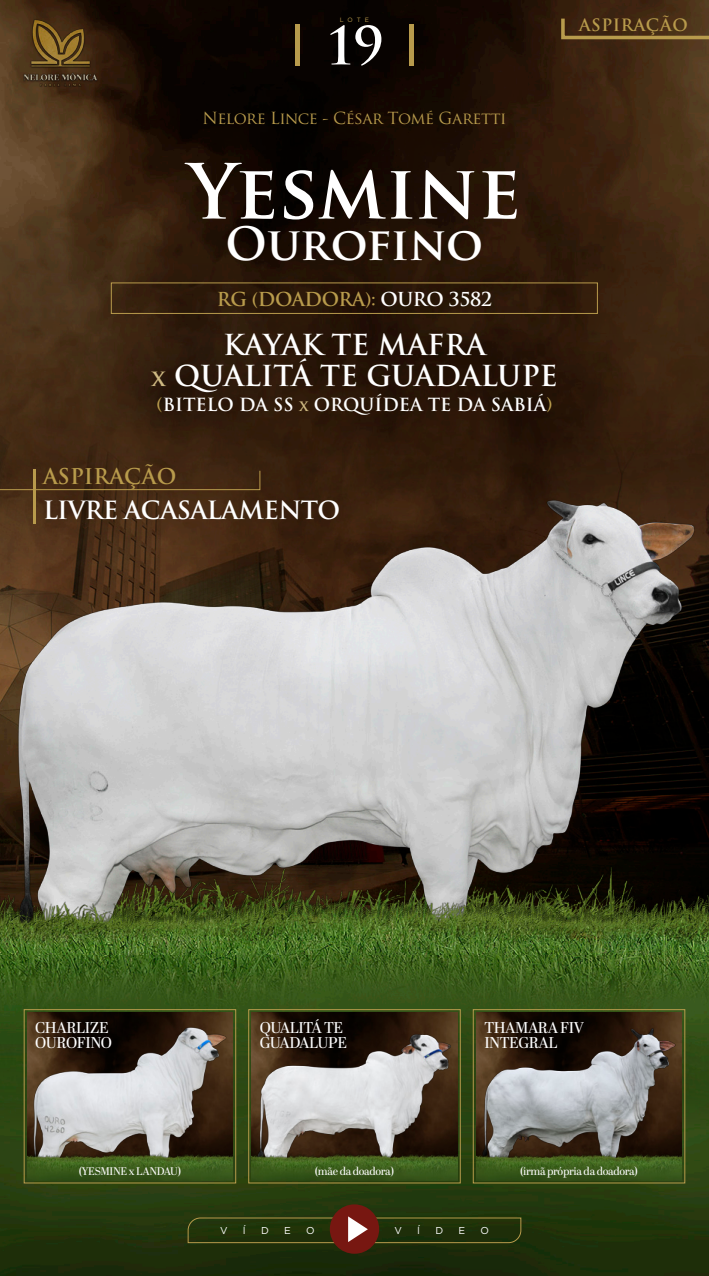
<style>
.page{position:relative;width:709px;height:1276px;background:#fff}
.page>*{position:absolute;margin:0;border:0;box-sizing:border-box;transform-origin:0 0}
.t1{font:700 74px "Trajan Pro";color:#fff}
.t2{font:700 51.25px "Trajan Pro";color:#fff}
.t3{font:700 44.75px "Trajan Pro";letter-spacing:-.01em;color:#fff}
.t4{font:700 28.12px "Trajan Pro";color:#fff}
.t5{font:700 24.5px "Trajan Pro";letter-spacing:-.025em;color:#fff}
.t6{font:700 21.25px "Trajan Pro";color:#b89b4c}
.t7{font:700 18.75px "Trajan Pro";letter-spacing:-.025em;color:#b89b4c}
.t8{font:700 17.62px "Trajan Pro";color:#fff}
.t9{font:700 16.62px "Trajan Pro";letter-spacing:.03em;color:#b89b4c}
.t10{font:16.25px "Trajan Pro";letter-spacing:-.025em;color:#b89b4c}
.t11{font:15.62px/15px "Abril Display";letter-spacing:-.03em;color:#fff}
.t12{font:11px "Abril Display";letter-spacing:-.03em;color:#fff}
.t13{font:10px "Gotham";color:#fff}
.t14{font:6.25px "Gotham";color:#b89b4c}
.s1{color:#fff}
.s2{font-size:22.5px;color:#ceb982}
.s3{color:#b89b4c}
.s4{font-size:15px;color:#ceb982}
</style>
<div class="page">
<img style="left:0;top:0;width:709px;height:91px">
<img style="left:0;top:91px;width:709px;height:759px">
<img style="left:0;top:850px;width:709px;height:426px">
<img style="left:0;top:880px;width:709px;height:261px">
<div style="left:330px;top:1204px;width:49px;height:49px;background:#771711;border-radius:50%"></div>
<svg style="left:187px;top:1216px;width:334px;height:27px;background:#383a14"></svg>
<img style="left:14px;top:15px;width:93px;height:75px">
<div style="left:295px;top:25px;width:5px;height:41px;background:#b89b4c"></div>
<hr style="left:409px;top:25px;width:4px;height:41px;background:#b89b4c">
<svg style="left:0;top:470px;width:260px;height:20px;background:#472c15"></svg>
<hr style="left:33px;top:470px;width:2px;height:54px;background:#b89b4c">
<div style="left:111px;top:283px;width:486px;height:31px;border:1px solid #b89b4c"></div>
<svg style="left:561px;top:17px;width:148px;height:22px;background:#573d1d"></svg>
<img style="left:7px;top:493px;width:689px;height:388px">
<div style="left:248px;top:1009px;width:212px;height:174px;border:1px solid #b89b4c"></div>
<img style="left:252px;top:1012px;width:205px;height:138px">
<img style="left:254px;top:1032px;width:199px;height:118px">
<img style="left:252px;top:1150px;width:205px;height:30px">
<div style="left:24px;top:1009px;width:212px;height:174px;border:1px solid #b89b4c"></div>
<img style="left:27px;top:1012px;width:206px;height:138px">
<img style="left:30px;top:1024px;width:199px;height:126px">
<img style="left:27px;top:1150px;width:206px;height:30px">
<div style="left:473px;top:1009px;width:212px;height:174px;border:1px solid #b89b4c"></div>
<img style="left:476px;top:1012px;width:206px;height:138px">
<img style="left:479px;top:1026px;width:198px;height:124px">
<img style="left:476px;top:1150px;width:206px;height:30px">
<img style="left:0;top:881px;width:709px;height:74px">
<p class="t14" style="left:340px;top:16px;width:31px">LOTE</p>
<p class="t2" style="left:325px;top:14px;width:60px">19</p>
<p class="t10" style="left:202px;top:108px;width:306px">Nelore Lince - César Tomé Garetti</p>
<p class="t1" style="left:188px;top:146px;width:334px">Yesmine</p>
<p class="t3" style="left:226px;top:216px;width:259px">Ourofino</p>
<p class="t7" style="left:217px;top:288px;width:277px">RG (DOADORA): <span class="s1">OURO 3582</span></p>
<p class="t4" style="left:223px;top:327px;width:264px">KAYAK TE MAFRA</p>
<p class="t4" style="left:151px;top:359px;width:408px"><span class="s2">x</span> QUALITÁ TE GUADALUPE</p>
<p class="t8" style="left:157px;top:393px;width:397px"><span class="s3">(</span>BITELO DA SS <span class="s4">x</span> ORQUÍDEA TE DA SABIÁ<span class="s3">)</span></p>
<p class="t6" style="left:43px;top:463px;width:135px">ASPIRAÇÃO</p>
<p class="t5" style="left:43px;top:495px;width:298px">LIVRE ACASALAMENTO</p>
<p class="t9" style="left:579px;top:15px;width:110px">ASPIRAÇÃO</p>
<p class="t11" style="left:35px;top:1020px;width:78px">CHARLIZE<br>OUROFINO</p>
<p class="t11" style="left:260px;top:1020px;width:89px">QUALITÁ TE<br>GUADALUPE</p>
<p class="t11" style="left:484px;top:1020px;width:101px">THAMARA FIV<br>INTEGRAL</p>
<p class="t12" style="left:79px;top:1163px;width:104px">(YESMINE x LANDAU)</p>
<p class="t12" style="left:315px;top:1163px;width:81px">(mãe da doadora)</p>
<p class="t13" style="left:220px;top:1224px;width:9px">V</p>
<p class="t13" style="left:243px;top:1224px;width:4px">Í</p>
<p class="t13" style="left:261px;top:1224px;width:9px">D</p>
<p class="t13" style="left:284px;top:1224px;width:8px">E</p>
<p class="t13" style="left:306px;top:1224px;width:10px">O</p>
<p class="t13" style="left:394px;top:1224px;width:9px">V</p>
<p class="t13" style="left:417px;top:1224px;width:4px">Í</p>
<p class="t13" style="left:435px;top:1224px;width:9px">D</p>
<p class="t13" style="left:458px;top:1224px;width:8px">E</p>
<p class="t13" style="left:480px;top:1224px;width:10px">O</p>
<p class="t12" style="left:520px;top:1163px;width:119px">(irmã própria da doadora)</p>
</div>
